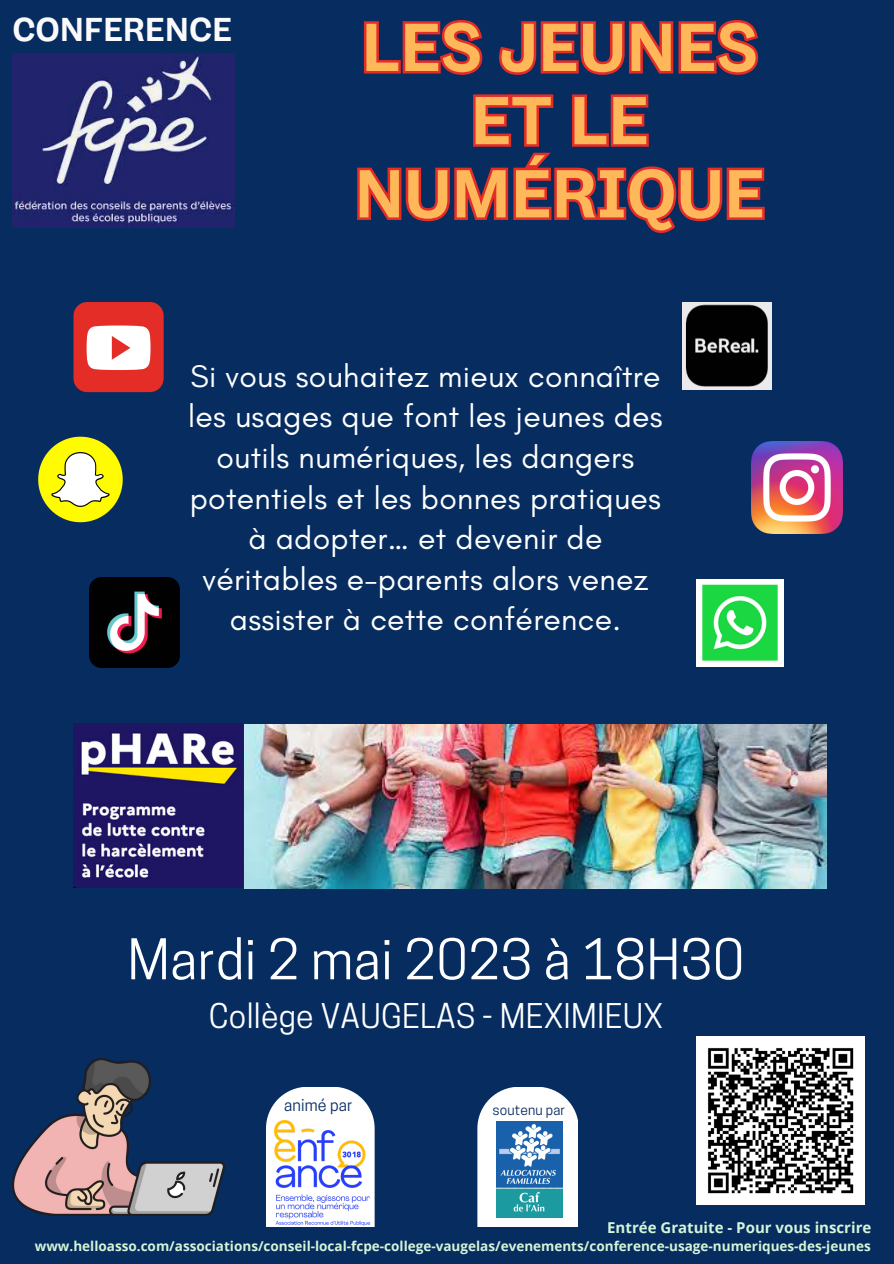
<style>
.page{position:relative;width:894px;height:1264px;background:#fff}
.page>*{position:absolute;margin:0;border:0;box-sizing:border-box;transform-origin:0 0}
.t1{font:700 67.5px/73.2px "Body Grotesque";letter-spacing:.015em;color:#feb859;text-align:center}
.t2{font:52.65px "Cooper Hewitt";letter-spacing:.01em;color:#fff}
.t3{font:700 33px "Body Grotesque";letter-spacing:.015em;color:#fafafa}
.t4{font:31.95px "Cooper Hewitt";letter-spacing:.01em;color:#fff}
.t5{font:31.8px/40.5px "Glacial Indifference";letter-spacing:.01em;color:#fff;text-align:center}
.t6{font:16.05px "Cooper Hewitt";letter-spacing:.01em;color:#062c60}
.t7{font:700 15px "Open Sans";color:#d4f5d8}
.t8{font:13.8px "Cooper Hewitt";letter-spacing:.01em;color:#062c60}
.t9{font:700 13.5px "Open Sans";color:#d4f5d8}
</style>
<div class="page">
<div style="left:0;top:0;width:893px;height:1263px;background:#062c60"></div>
<img style="left:244px;top:724px;width:582px;height:165px">
<div style="left:73px;top:302px;width:91px;height:90px;background:#e52d27;border-radius:14px"></div>
<svg style="left:87px;top:325px;width:63px;height:45px;background:#fbe3e2"></svg>
<svg style="left:38px;top:436px;width:85px;height:86px"></svg>
<img style="left:696px;top:579px;width:86px;height:87px">
<img style="left:751px;top:442px;width:91px;height:91px">
<img style="left:89px;top:578px;width:90px;height:90px">
<svg style="left:266px;top:1087px;width:108px;height:140px;background:#d8dee7"></svg>
<img style="left:274px;top:1120px;width:100px;height:104px">
<svg style="left:477px;top:1087px;width:101px;height:140px;background:#e2e7ed"></svg>
<img style="left:496px;top:1121px;width:66px;height:96px">
<img style="left:73px;top:723px;width:169px;height:164px">
<img style="left:696px;top:1036px;width:168px;height:168px">
<img style="left:682px;top:302px;width:89px;height:88px">
<img style="left:13px;top:1058px;width:211px;height:157px">
<img style="left:13px;top:53px;width:222px;height:175px">
<svg style="left:363px;top:20px;width:396px;height:55px"></svg>
<svg style="left:357px;top:94px;width:408px;height:139px"></svg>
<p class="t3" style="left:13px;top:10px;width:220px">CONFERENCE</p>
<h1 class="t1" style="left:355px;top:16px;width:410px">LES JEUNES<br>ET LE<br>NUMÉRIQUE</h1>
<p class="t5" style="left:188px;top:355px;width:476px">Si vous souhaitez mieux connaître les usages que font les jeunes des outils numériques, les dangers potentiels et les bonnes pratiques à adopter… et devenir de véritables e-parents alors venez assister à cette conférence.</p>
<h2 class="t2" style="left:127px;top:939px;width:618px">Mardi 2 mai 2023 à 18H30</h2>
<p class="t4" style="left:209px;top:1003px;width:455px">Collège VAUGELAS - MEXIMIEUX</p>
<p class="t6" style="left:284px;top:1098px;width:70px">animé par</p>
<p class="t8" style="left:492px;top:1104px;width:74px">soutenu par</p>
<p class="t7" style="left:607px;top:1217px;width:265px">Entrée Gratuite - Pour vous inscrire</p>
<p class="t9" style="left:35px;top:1236px;width:837px">www.helloasso.com/associations/conseil-local-fcpe-college-vaugelas/evenements/conference-usage-numeriques-des-jeunes</p>
</div>
